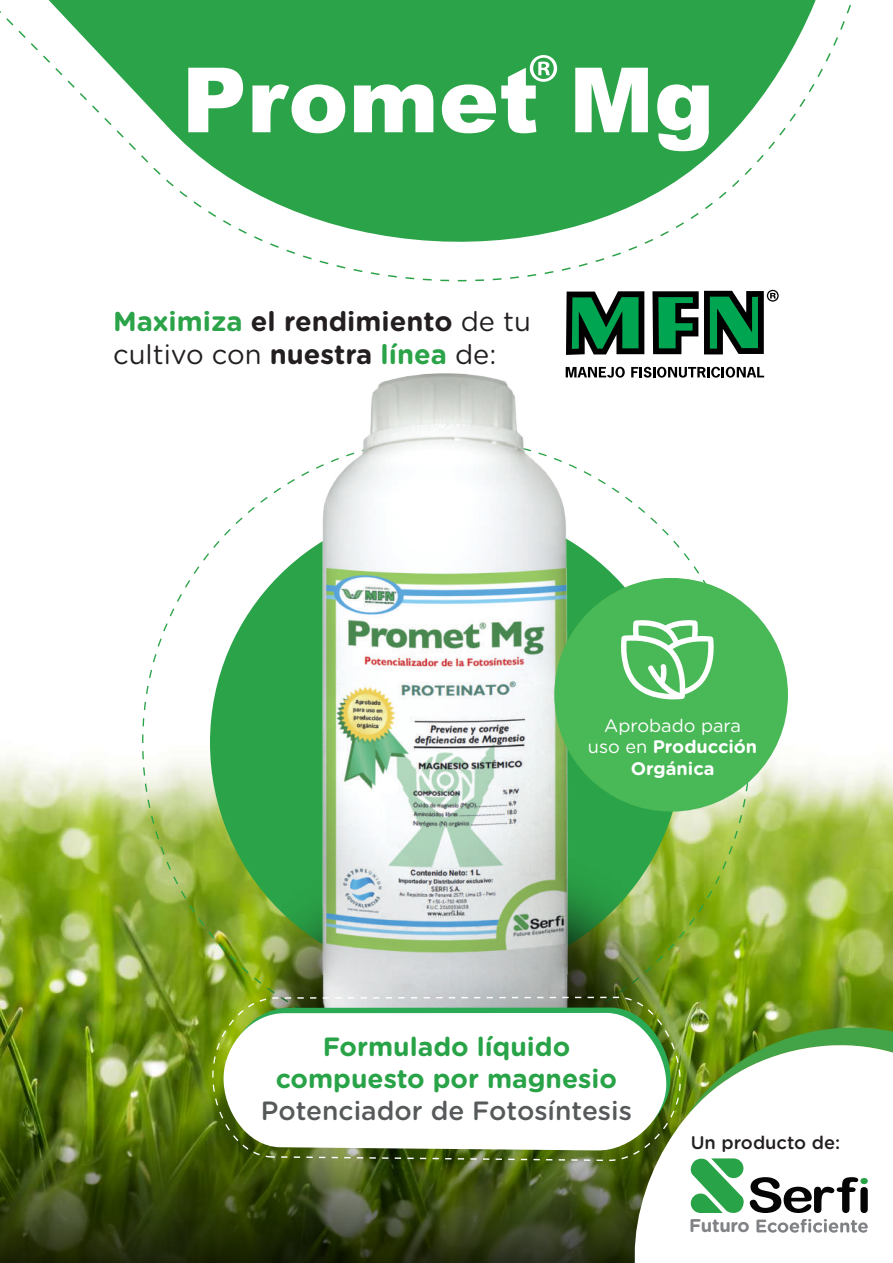
<style>
.page{position:relative;width:893px;height:1263px;background:#fff}
.page>*{position:absolute;margin:0;border:0;box-sizing:border-box;transform-origin:0 0}
.t1{font:900 90.15px "Arial";color:#fff}
.t2{font:81.15px "Myriad Pro";color:#fff}
.t3{font:700 27.3px/32.8px "Gotham Rounded";color:#231f20}
.t4{font:700 26.4px/31.7px "Gotham Rounded";color:#29a347;text-align:center}
.t5{font:500 26.4px "Gotham Rounded";color:#575a5b}
.t6{font:700 18.45px "Gotham Rounded";letter-spacing:-.02em;color:#808285}
.t7{font:500 18.3px "Gotham Rounded";color:#231f20}
.t8{font:700 18.15px/21.8px "Gotham Rounded";color:#fff;text-align:center}
.s1{color:#2ba348}
.s2{font-weight:400}
</style>
<div class="page">
<img style="left:0;top:756px;width:893px;height:363px">
<svg style="left:0;top:1119px;width:613px;height:144px;background:#384713"></svg>
<svg style="left:809px;top:1008px;width:84px;height:18px;background:#5f840a"></svg>
<svg style="left:613px;top:1026px;width:280px;height:237px"></svg>
<svg style="left:566px;top:309px;width:78px;height:45px;background:#0e6036"></svg>
<svg style="left:652px;top:309px;width:112px;height:45px"></svg>
<svg style="left:566px;top:289px;width:213px;height:20px"></svg>
<svg style="left:0;top:0;width:851px;height:282px;fill:#2ba348"></svg>
<svg style="left:689px;top:1157px;width:179px;height:76px"></svg>
<img style="left:75px;top:354px;width:734px;height:734px">
<img style="left:212px;top:997px;width:469px;height:164px">
<svg style="left:223px;top:1012px;width:444px;height:139px"></svg>
<div style="left:554px;top:578px;width:234px;height:234px;background:#49b856;border-radius:50%"></div>
<svg style="left:621px;top:620px;width:93px;height:79px"></svg>
<h2 class="t2" style="left:526px;top:33px;width:35px">®</h2>
<h1 class="t1" style="left:182px;top:35px;width:534px">Promet Mg</h1>
<p class="t3" style="left:113px;top:304px;width:420px"><span class="s1">Maximiza</span> el rendimiento <span class="s2">de tu cultivo con</span> nuestra <span class="s1">línea</span> <span class="s2">de:</span></p>
<p class="t8" style="left:588px;top:713px;width:171px"><span class="s2">Aprobado para uso en</span> Producción<br>Orgánica</p>
<p class="t4" style="left:276px;top:1030px;width:343px">Formulado líquido compuesto por magnesio</p>
<p class="t5" style="left:261px;top:1091px;width:373px">Potenciador de Fotosíntesis</p>
<p class="t7" style="left:691px;top:1130px;width:151px">Un producto de:</p>
<p class="t6" style="left:689px;top:1212px;width:62px">Futuro</p>
</div>
